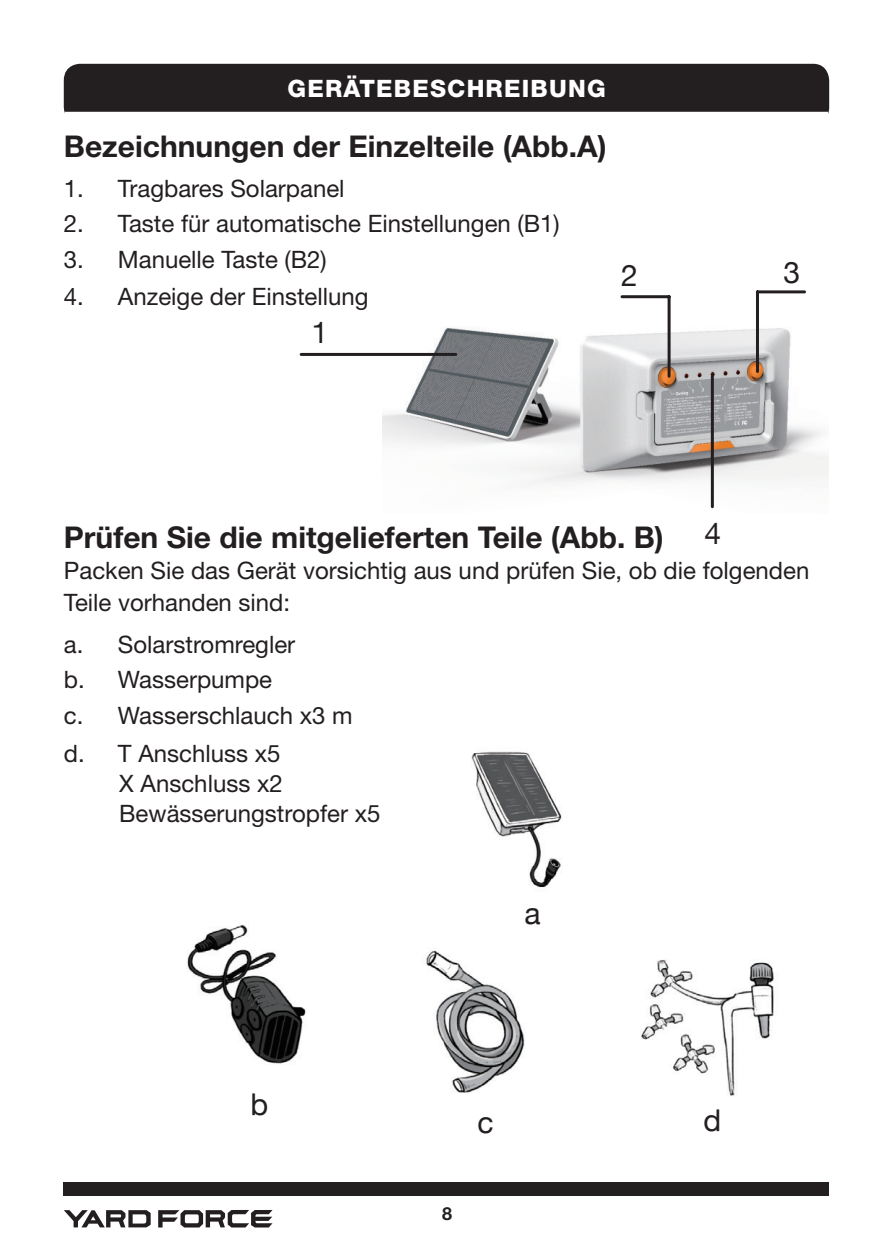
<style>
.page{position:relative;width:893px;height:1259px;background:#fff}
.page>*{position:absolute;margin:0;border:0;box-sizing:border-box;transform-origin:0 0}
.t1{font:700 30px "Helvetica Neue LT Std";color:#231f20}
.t2{font:30px "Helvetica Neue";color:#231f20}
.t3{font:24px/31.8px "Helvetica Neue LT Std";color:#231f20}
.t4{font:800 24px "Helvetica Neue LT Std";letter-spacing:.05em;color:#fff}
.t5{font:700 18px "Helvetica Neue LT Std";color:#231f20}
</style>
<div class="page">
<div style="left:64px;top:1182px;width:765px;height:13px;background:#231f20"></div>
<svg style="left:158px;top:1210px;width:115px;height:17px"></svg>
<svg style="left:64px;top:1210px;width:87px;height:17px"></svg>
<div style="left:64px;top:64px;width:765px;height:50px;background:#231f20"></div>
<img style="left:426px;top:950px;width:99px;height:143px">
<img style="left:187px;top:925px;width:119px;height:139px">
<img style="left:471px;top:751px;width:91px;height:137px">
<img style="left:641px;top:959px;width:133px;height:137px">
<img style="left:383px;top:290px;width:446px;height:219px">
<hr style="left:301px;top:353px;width:155px;height:3px;background:#231f20">
<hr style="left:622px;top:295px;width:47px;height:3px;background:#231f20">
<hr style="left:668px;top:297px;width:3px;height:79px;background:#231f20">
<hr style="left:711px;top:376px;width:3px;height:131px;background:#231f20">
<hr style="left:757px;top:290px;width:48px;height:3px;background:#231f20">
<hr style="left:756px;top:292px;width:3px;height:79px;background:#231f20">
<p class="t4" style="left:288px;top:74px;width:320px">GERÄTEBESCHREIBUNG</p>
<p class="t1" style="left:64px;top:128px;width:544px">Bezeichnungen der Einzelteile (Abb.A)</p>
<p class="t3" style="left:64px;top:172px;width:282px">1. Tragbares Solarpanel</p>
<p class="t3" style="left:64px;top:208px;width:497px">2. Taste für automatische Einstellungen (B1)</p>
<p class="t3" style="left:64px;top:243px;width:264px">3. Manuelle Taste (B2)</p>
<p class="t3" style="left:64px;top:280px;width:306px">4. Anzeige der Einstellung</p>
<p class="t2" style="left:312px;top:314px;width:18px">1</p>
<p class="t2" style="left:621px;top:257px;width:18px">2</p>
<p class="t2" style="left:783px;top:254px;width:18px">3</p>
<p class="t2" style="left:704px;top:515px;width:18px">4</p>
<p class="t1" style="left:64px;top:519px;width:601px">Prüfen Sie die mitgelieferten Teile (Abb. B)</p>
<p class="t3" style="left:64px;top:555px;width:747px">Packen Sie das Gerät vorsichtig aus und prüfen Sie, ob die folgenden<br>Teile vorhanden sind:</p>
<p class="t3" style="left:64px;top:628px;width:233px">a. Solarstromregler</p>
<p class="t3" style="left:64px;top:663px;width:210px">b. Wasserpumpe</p>
<p class="t3" style="left:64px;top:699px;width:290px">c. Wasserschlauch x3 m</p>
<p class="t3" style="left:64px;top:737px;width:218px">d. T Anschluss x5</p>
<p class="t3" style="left:119px;top:767px;width:165px">X Anschluss x2</p>
<p class="t3" style="left:119px;top:797px;width:263px">Bewässerungstropfer x5</p>
<p class="t2" style="left:250px;top:1086px;width:19px">b</p>
<p class="t2" style="left:524px;top:895px;width:18px">a</p>
<p class="t2" style="left:477px;top:1104px;width:18px">c</p>
<p class="t2" style="left:703px;top:1102px;width:19px">d</p>
<p class="t5" style="left:442px;top:1202px;width:12px">8</p>
</div>
